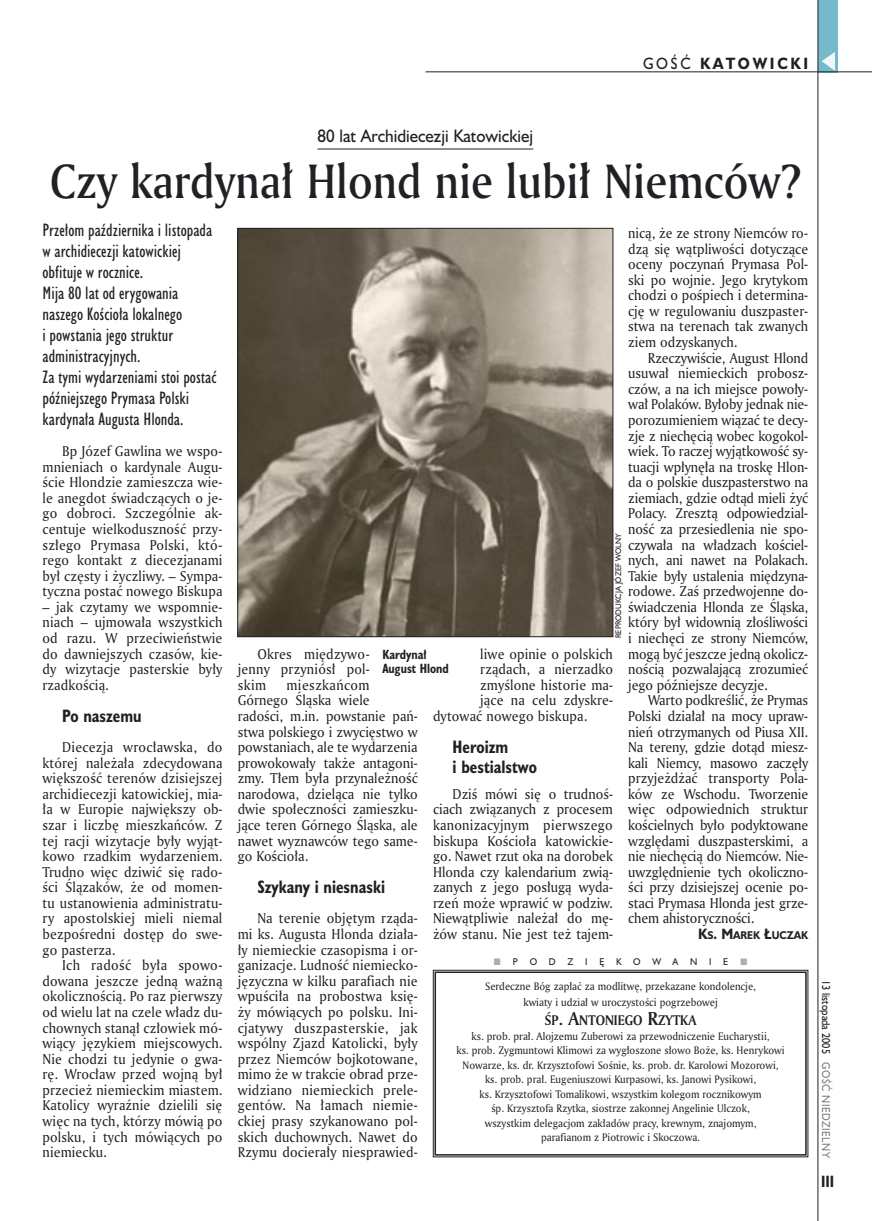
<style>
.page{position:relative;width:872px;height:1221px;background:#fff}
.page>*{position:absolute;margin:0;border:0;box-sizing:border-box;transform-origin:0 0}
._05a_tytyl_AmMd_32_pt{font:46.5px "Amerigo Md PL";color:#212125;scale:.9 1}
._06-4_lead_lokal_HuCn_11_pt{font:16.5px/21px "Humanst 521 Cn PL";color:#212125}
._04_srodtytul_HuCB_11_pt{font:700 16.5px/19.5px "Humanst 521 Cn PL";color:#212125;scale:.94 1}
._04-3_nadtytul_lokal{font:16.5px "Humanst 521 PL";color:#212125;scale:.94 1}
._15b_temat_prawo{font:700 15px "Humanst 521 PL";letter-spacing:.2em;color:#212125;scale:.9 1}
._17_pagina_prawa{font:700 15px "Humanst 521 Cn PL";color:#212125;scale:.94 1}
._01_body_tekst{font:13.8px/15.6px "Amerigo PL";color:#212125;text-align:justify;scale:.94 1}
._03_body_bez_akapitu{font:700 13.5px "Amerigo PL";color:#212125;scale:.94 1}
._09_podpis_zdjecia_HuCnB{font:700 12.3px/14.4px "Humanst 521 Cn PL";color:#212125;scale:.94 1}
._03_body_bez_akapitu-2{font:10.5px/14.5px "Amerigo PL";color:#212125;text-align:center;scale:.94 1}
._19_data_prawa{font:10.5px "Humanst 521 PL";color:#212125;scale:.9 1}
._19a_data_prawa_GOSC{font:10.5px "Humanst 521 PL";letter-spacing:.05em;color:#7f7f83;scale:.9 1}
._12a_autor_na_koncu_HuBd{font:700 10.35px "Humanst 521 PL";color:#212125;scale:.9 1}
._19b_reklama_lewa{font:9px "Humanst 521 PL";color:#212125;scale:.94 1}
._09a_autor_zdjecia_Hu_5_pt{font:7.5px "Humanst 521 PL";color:#212125;scale:.94 1}
.s1{font-weight:400}
.s2{font-size:13.8px}
.s3{font-size:18px}
</style>
<div class="page">
<div style="left:818px;top:0;width:19px;height:72px;background:#75baca"></div>
<hr style="left:817px;top:0;width:1px;height:1220px;background:#212125">
<svg style="left:821px;top:52px;width:14px;height:19px"></svg>
<hr style="left:425px;top:72px;width:447px;height:1px;background:#212125">
<hr style="left:317px;top:149px;width:216px;height:1px;background:#212125">
<img style="left:239px;top:230px;width:372px;height:405px">
<div style="left:237px;top:228px;width:376px;height:409px;border:1px solid #212125"></div>
<svg style="left:433px;top:969px;width:375px;height:188px"></svg>
<div style="left:434px;top:971px;width:372px;height:184px;border:2px solid #212125"></div>
<p class="_15b_temat_prawo" style="left:643px;top:53px;width:185px"><span class="s1">GOŚĆ</span> KATOWICKI</p>
<p class="_04-3_nadtytul_lokal" style="left:317px;top:124px;width:231px">80 lat Archidiecezji Katowickiej</p>
<p class="_05a_tytyl_AmMd_32_pt" style="left:50px;top:150px;width:835px">Czy kardynał Hlond nie lubił Niemców?</p>
<p class="_06-4_lead_lokal_HuCn_11_pt" style="left:43px;top:219px;width:175px">Przełom października i listopada w archidiecezji katowickiej obfituje w rocznice.<br>Mija 80 lat od erygowania naszego Kościoła lokalnego<br>i powstania jego struktur administracyjnych.<br>Za tymi wydarzeniami stoi postać późniejszego Prymasa Polski kardynała Augusta Hlonda.</p>
<p class="_01_body_tekst" style="left:43px;top:443px;width:193px;text-indent:20px">Bp Józef Gawlina we wspo&shy;mnieniach o kardynale Augu&shy;ście Hlondzie zamieszcza wie&shy;le anegdot świadczących o je&shy;go dobroci. Szczególnie ak&shy;centuje wielkoduszność przy&shy;szłego Prymasa Polski, któ&shy;rego kontakt z diecezjanami był częsty i życzliwy. – Sympa&shy;tyczna postać nowego Biskupa</p>
<p class="_01_body_tekst" style="left:43px;top:598px;width:193px">– jak czytamy we wspomnie&shy;niach – ujmowała wszystkich od razu. W przeciwieństwie do dawniejszych czasów, kie&shy;dy wizytacje pasterskie były rzadkością.</p>
<p class="_04_srodtytul_HuCB_11_pt" style="left:62px;top:705px;width:86px">Po naszemu</p>
<p class="_01_body_tekst" style="left:43px;top:739px;width:193px;text-indent:20px">Diecezja wrocławska, do której należała zdecydowana większość terenów dzisiejszej archidiecezji katowickiej, mia&shy;ła w Europie największy ob&shy;szar i liczbę mieszkańców. Z tej racji wizytacje były wyjąt&shy;kowo rzadkim wydarzeniem.<br>Trudno więc dziwić się rado&shy;ści Ślązaków, że od momen&shy;tu ustanowienia administratu&shy;ry apostolskiej mieli niemal bezpośredni dostęp do swe&shy;go pasterza.</p>
<p class="_01_body_tekst" style="left:43px;top:957px;width:193px;text-indent:20px">Ich radość była spowo&shy;dowana jeszcze jedną ważną okolicznością. Po raz pierwszy od wielu lat na czele władz du&shy;chownych stanął człowiek mó&shy;wiący językiem miejscowych.<br>Nie chodzi tu jedynie o gwa&shy;rę. Wrocław przed wojną był przecież niemieckim miastem.<br>Katolicy wyraźnie dzielili się więc na tych, którzy mówią po polsku, i tych mówiących po niemiecku.</p>
<p class="_01_body_tekst" style="left:628px;top:225px;width:193px">nicą, że ze strony Niemców ro&shy;dzą się wątpliwości dotyczące oceny poczynań Prymasa Pol&shy;ski po wojnie. Jego krytykom chodzi o pośpiech i determina&shy;cję w regulowaniu duszpaster&shy;stwa na terenach tak zwanych ziem odzyskanych.</p>
<p class="_01_body_tekst" style="left:628px;top:349px;width:193px;text-indent:20px">Rzeczywiście, August Hlond usuwał niemieckich probosz&shy;czów, a na ich miejsce powoły&shy;wał Polaków. Byłoby jednak nie&shy;porozumieniem wiązać te decy&shy;zje z niechęcią wobec kogokol&shy;wiek. To raczej wyjątkowość sy&shy;tuacji wpłynęła na troskę Hlon&shy;da o polskie duszpasterstwo na ziemiach, gdzie odtąd mieli żyć Polacy. Zresztą odpowiedzial&shy;ność za przesiedlenia nie spo&shy;czywała na władzach kościel&shy;nych, ani nawet na Polakach.<br>Takie były ustalenia międzyna&shy;rodowe. Zaś przedwojenne do&shy;świadczenia Hlonda ze Śląska, który był widownią złośliwości i niechęci ze strony Niemców, mogą być jeszcze jedną okolicz&shy;nością pozwalającą zrozumieć jego późniejsze decyzje.</p>
<p class="_01_body_tekst" style="left:628px;top:692px;width:193px;text-indent:20px">Warto podkreślić, że Prymas Polski działał na mocy upraw&shy;nień otrzymanych od Piusa XII.<br>Na tereny, gdzie dotąd miesz&shy;kali Niemcy, masowo zaczęły przyjeżdżać transporty Pola&shy;ków ze Wschodu. Tworzenie więc odpowiednich struktur kościelnych było podyktowane względami duszpasterskimi, a nie niechęcią do Niemców. Nie&shy;uwzględnienie tych okoliczno&shy;ści przy dzisiejszej ocenie po&shy;staci Prymasa Hlonda jest grze&shy;chem ahistoryczności.</p>
<p class="_12a_autor_na_koncu_HuBd" style="left:698px;top:928px;width:124px"><span class="s2">K</span>S<span class="s2">. M</span>AREK <span class="s2">Ł</span>UCZAK</p>
<p class="_09a_autor_zdjecia_Hu_5_pt" style="left:613px;top:638px;width:113px;rotate:-90deg">REPRODUKCJA JÓZEF WOLNY</p>
<p class="_01_body_tekst" style="left:238px;top:645px;width:142px;text-indent:20px">Okres międzywo&shy;jenny przyniósł pol&shy;skim</p>
<p class="_01_body_tekst" style="left:480px;top:645px;width:143px">liwe opinie o polskich</p>
<p class="_01_body_tekst" style="left:480px;top:661px;width:143px">rządach, a nierzadko</p>
<p class="_01_body_tekst" style="left:480px;top:676px;width:143px">zmyślone historie ma-</p>
<p class="_01_body_tekst" style="left:480px;top:692px;width:143px">jące na celu zdyskre-</p>
<p class="_01_body_tekst" style="left:433px;top:707px;width:166px">dytować nowego biskupa.</p>
<p class="_04_srodtytul_HuCB_11_pt" style="left:452px;top:736px;width:91px">Heroizm<br>i bestialstwo</p>
<p class="_01_body_tekst" style="left:433px;top:785px;width:193px;text-indent:20px">Dziś mówi się o trudnoś&shy;ciach związanych z procesem kanonizacyjnym pierwszego biskupa Kościoła katowickie&shy;go. Nawet rzut oka na dorobek Hlonda czy kalendarium zwią&shy;zanych z jego posługą wyda&shy;rzeń może wprawić w podziw.<br>Niewątpliwie należał do mę&shy;żów stanu. Nie jest też tajem-</p>
<p class="_09_podpis_zdjecia_HuCnB" style="left:382px;top:646px;width:72px">Kardynał<br>August Hlond</p>
<p class="_01_body_tekst" style="left:238px;top:676px;width:193px;text-align:left;text-indent:49px">mieszkańcom<br>Górnego Śląska wiele radości, m.in. powstanie pań&shy;stwa polskiego i zwycięstwo w powstaniach, ale te wydarzenia prowokowały także antagoni&shy;zmy. Tłem była przynależność narodowa, dzieląca nie tylko dwie społeczności zamieszku&shy;jące teren Górnego Śląska, ale nawet wyznawców tego same&shy;go Kościoła.</p>
<p class="_04_srodtytul_HuCB_11_pt" style="left:257px;top:877px;width:137px">Szykany i niesnaski</p>
<p class="_01_body_tekst" style="left:238px;top:910px;width:193px;text-indent:20px">Na terenie objętym rząda&shy;mi ks. Augusta Hlonda działa&shy;ły niemieckie czasopisma i or&shy;ganizacje. Ludność niemiecko&shy;języczna w kilku parafiach nie wpuściła na probostwa księ&shy;ży mówiących po polsku. Ini&shy;cjatywy duszpasterskie, jak wspólny Zjazd Katolicki, były przez Niemców bojkotowane, mimo że w trakcie obrad prze&shy;widziano niemieckich prele&shy;gentów. Na łamach niemie&shy;ckiej prasy szykanowano pol&shy;skich duchownych. Nawet do Rzymu docierały niesprawied-</p>
<p class="_19b_reklama_lewa" style="left:513px;top:955px;width:7px">P</p>
<p class="_19b_reklama_lewa" style="left:529px;top:955px;width:9px">O</p>
<p class="_19b_reklama_lewa" style="left:549px;top:955px;width:9px">D</p>
<p class="_19b_reklama_lewa" style="left:567px;top:955px;width:8px">Z</p>
<p class="_19b_reklama_lewa" style="left:585px;top:955px;width:4px">I</p>
<p class="_19b_reklama_lewa" style="left:599px;top:955px;width:7px">Ę</p>
<p class="_19b_reklama_lewa" style="left:616px;top:955px;width:8px">K</p>
<p class="_19b_reklama_lewa" style="left:633px;top:955px;width:9px">O</p>
<p class="_19b_reklama_lewa" style="left:652px;top:955px;width:11px">W</p>
<p class="_19b_reklama_lewa" style="left:672px;top:955px;width:8px">A</p>
<p class="_19b_reklama_lewa" style="left:690px;top:955px;width:9px">N</p>
<p class="_19b_reklama_lewa" style="left:709px;top:955px;width:4px">I</p>
<p class="_19b_reklama_lewa" style="left:723px;top:955px;width:7px">E</p>
<p class="_03_body_bez_akapitu-2" style="left:485px;top:977px;width:289px;line-height:16px">Serdeczne Bóg zapłać za modlitwę, przekazane kondolencje, kwiaty i udział w uroczystości pogrzebowej</p>
<p class="_03_body_bez_akapitu" style="left:545px;top:1011px;width:163px">ŚP<span class="s3">. A</span>NTONIEGO <span class="s3">R</span>ZYTKA</p>
<p class="_03_body_bez_akapitu-2" style="left:456px;top:1028px;width:350px">ks. prob. prał. Alojzemu Zuberowi za przewodniczenie Eucharystii,<br>ks. prob. Zygmuntowi Klimowi za wygłoszone słowo Boże, ks. Henrykowi Nowarze, ks. dr. Krzysztofowi Sośnie, ks. prob. dr. Karolowi Mozorowi, ks. prob. prał. Eugeniuszowi Kurpasowi, ks. Janowi Pysikowi,<br>ks. Krzysztofowi Tomalikowi, wszystkim kolegom rocznikowym<br>śp. Krzysztofa Rzytka, siostrze zakonnej Angelinie Ulczok,<br>wszystkim delegacjom zakładów pracy, krewnym, znajomym,<br>parafianom z Piotrowic i Skoczowa.</p>
<p class="_19_data_prawa" style="left:833px;top:979px;width:84px;rotate:90deg">13 listopada 2005</p>
<p class="_19a_data_prawa_GOSC" style="left:833px;top:1062px;width:108px;rotate:90deg">GOŚĆ NIEDZIELNY</p>
<p class="_17_pagina_prawa" style="left:821px;top:1171px;width:15px">III</p>
</div>
